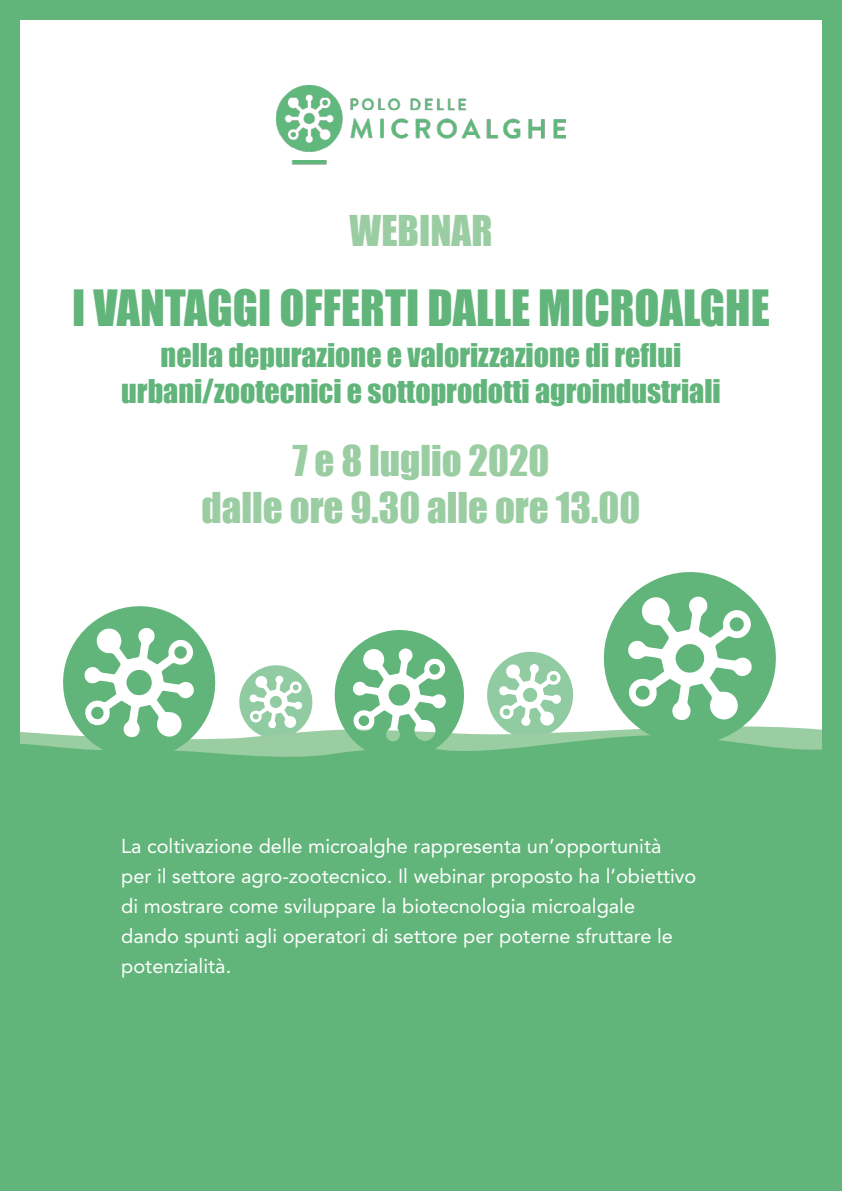
<style>
.page{position:relative;width:842px;height:1191px;background:#fff}
.page>*{position:absolute;margin:0;border:0;box-sizing:border-box;transform-origin:0 0}
.t1{font:45.9px "Impact";color:#62b57a}
.t2{font:39px/46.8px "Impact";color:#9bcda3;text-align:center}
.t3{font:30px/36px "Impact";color:#62b57a;text-align:center}
.t4{font:20px/30px "Avenir LT Std";color:#fff}
</style>
<div class="page">
<svg style="left:239px;top:665px;width:74px;height:39px"></svg>
<svg style="left:487px;top:651px;width:87px;height:53px"></svg>
<svg style="left:21px;top:704px;width:800px;height:31px"></svg>
<div style="left:21px;top:735px;width:800px;height:435px;background:#62b57a"></div>
<div style="left:0;top:0;width:842px;height:1191px;border:20px solid #62b57a"></div>
<img style="left:277px;top:85px;width:288px;height:80px">
<svg style="left:60px;top:606px;width:161px;height:159px"></svg>
<svg style="left:332px;top:630px;width:137px;height:135px"></svg>
<svg style="left:597px;top:572px;width:185px;height:179px"></svg>
<h2 class="t2" style="left:350px;top:207px;width:144px">WEBINAR</h2>
<h1 class="t1" style="left:72px;top:279px;width:699px">I VANTAGGI OFFERTI DALLE MICROALGHE</h1>
<h3 class="t3" style="left:121px;top:337px;width:601px">nella depurazione e valorizzazione di reflui urbani/zootecnici e sottoprodotti agroindustriali</h3>
<h2 class="t2" style="left:202px;top:437px;width:440px">7 e 8 luglio 2020<br>dalle ore 9.30 alle ore 13.00</h2>
<p class="t4" style="left:121px;top:831px;width:577px">La coltivazione delle microalghe rappresenta un’opportunità per il settore agro-zootecnico. Il webinar proposto ha l’obiettivo di mostrare come sviluppare la biotecnologia microalgale dando spunti agli operatori di settore per poterne sfruttare le potenzialità.</p>
</div>
